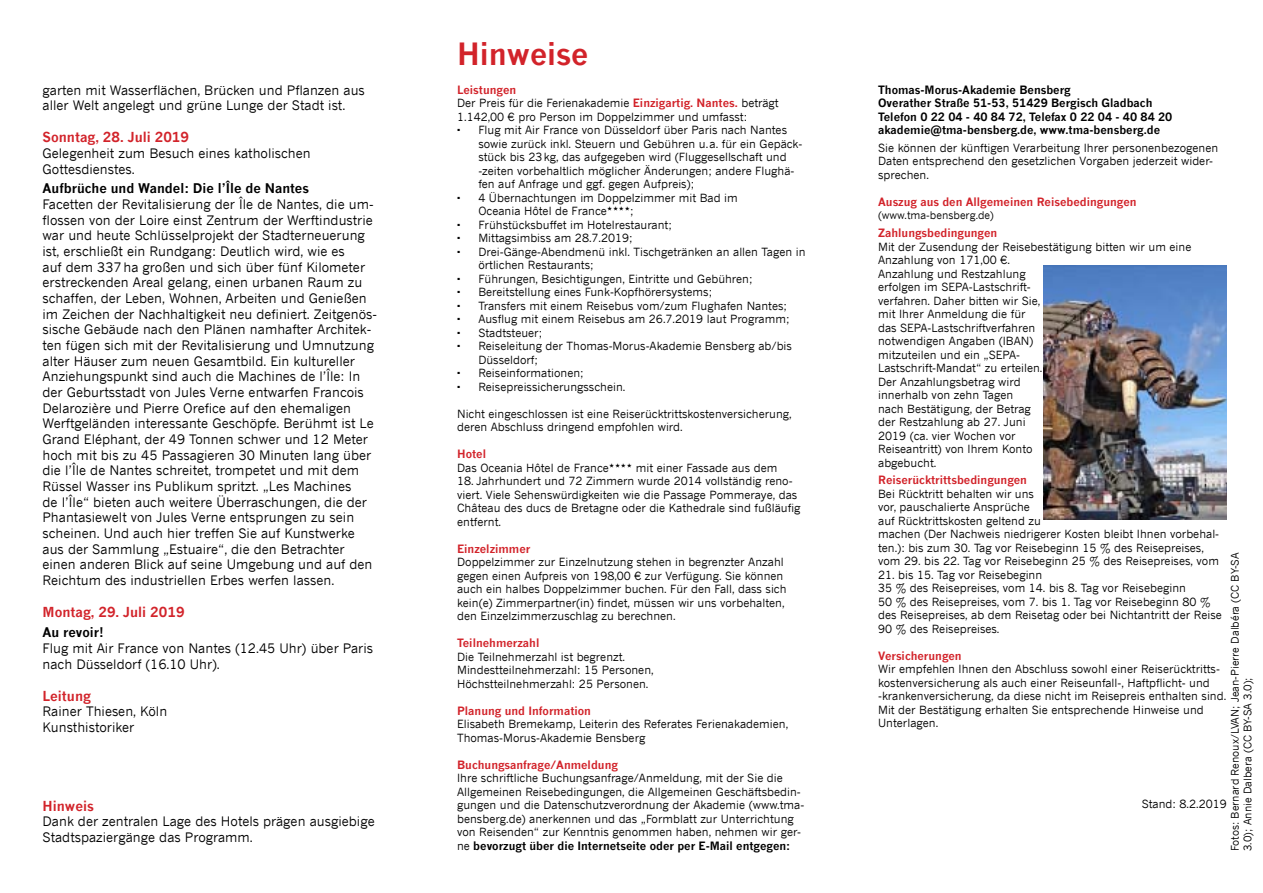
<style>
.page{position:relative;width:1263px;height:893px;background:#fff}
.page>*{position:absolute;margin:0;border:0;box-sizing:border-box;transform-origin:0 0}
.t1{font:700 30px "News Gothic";color:#d2232a}
.t2{font:700 13.5px "News Gothic";color:#d2232a}
.t3{font:13.05px/15.6px "News Gothic";color:#000}
.t4{font:700 13.05px "News Gothic";color:#000}
.t5{font:11.25px/13.5px "News Gothic";color:#000}
.t6{font:700 11.25px "News Gothic";color:#d2232a}
.t7{font:700 11.25px/13.5px "News Gothic";color:#000}
.t8{font:10.5px/12.6px "News Gothic";color:#000}
.s1{font-weight:700;color:#d2232a}
.s2{font-weight:700}
</style>
<div class="page">
<img style="left:1044px;top:265px;width:183px;height:255px">
<p class="t3" style="left:43px;top:82px;width:324px">garten mit Wasserflächen, Brücken und Pflanzen aus aller Welt angelegt und grüne Lunge der Stadt ist.</p>
<p class="t2" style="left:43px;top:129px;width:148px">Sonntag, 28. Juli 2019</p>
<p class="t3" style="left:43px;top:145px;width:270px">Gelegenheit zum Besuch eines katholischen<br>Gottesdienstes.</p>
<p class="t4" style="left:43px;top:180px;width:268px">Aufbrüche und Wandel: Die l’Île de Nantes</p>
<p class="t3" style="left:43px;top:196px;width:336px">Facetten der Revitalisierung der Île de Nantes, die um&shy;flossen von der Loire einst Zentrum der Werftindustrie war und heute Schlüsselprojekt der Stadterneuerung ist, erschließt ein Rundgang: Deutlich wird, wie es<br>auf dem 337ha großen und sich über fünf Kilometer erstreckenden Areal gelang, einen urbanen Raum zu schaffen, der Leben, Wohnen, Arbeiten und Genießen im Zeichen der Nachhaltigkeit neu definiert. Zeitgenös&shy;sische Gebäude nach den Plänen namhafter Architek&shy;ten fügen sich mit der Revitalisierung und Umnutzung alter Häuser zum neuen Gesamtbild. Ein kultureller Anziehungspunkt sind auch die Machines de l’Île: In der Geburtsstadt von Jules Verne entwarfen Francois Delarozière und Pierre Orefice auf den ehemaligen Werftgeländen interessante Geschöpfe. Berühmt ist Le Grand Eléphant, der 49 Tonnen schwer und 12 Meter hoch mit bis zu 45 Passagieren 30 Minuten lang über die l’Île de Nantes schreitet, trompetet und mit dem Rüssel Wasser ins Publikum spritzt. „Les Machines<br>de I’Île“ bieten auch weitere Überraschungen, die der Phantasiewelt von Jules Verne entsprungen zu sein scheinen. Und auch hier treffen Sie auf Kunstwerke aus der Sammlung „Estuaire“, die den Betrachter einen anderen Blick auf seine Umgebung und auf den Reichtum des industriellen Erbes werfen lassen.</p>
<p class="t2" style="left:43px;top:604px;width:144px">Montag, 29. Juli 2019</p>
<p class="t4" style="left:43px;top:624px;width:63px">Au revoir!</p>
<p class="t3" style="left:43px;top:640px;width:332px">Flug mit Air France von Nantes (12.45 Uhr) über Paris nach Düsseldorf (16.10 Uhr).</p>
<p class="t2" style="left:43px;top:687px;width:50px">Leitung</p>
<p class="t3" style="left:43px;top:703px;width:126px">Rainer Thiesen, Köln<br>Kunsthistoriker</p>
<p class="t2" style="left:43px;top:797px;width:53px">Hinweis</p>
<p class="t3" style="left:43px;top:814px;width:334px">Dank der zentralen Lage des Hotels prägen ausgiebige<br>Stadtspaziergänge das Programm.</p>
<h1 class="t1" style="left:457px;top:35px;width:133px">Hinweise</h1>
<p class="t5" style="left:457px;top:83px;width:323px"><span class="s1">Leistungen<br></span>Der Preis für die Ferienakademie <span class="s1">Einzigartig. Nantes.</span> beträgt<br>1.142,00 € pro Person im Doppelzimmer und umfasst:</p>
<p class="t5" style="left:478px;top:123px;width:326px">Flug mit Air France von Düsseldorf über Paris nach Nantes sowie zurück inkl. Steuern und Gebühren u.a. für ein Gepäck&shy;stück bis 23kg, das aufgegeben wird (Fluggesellschaft und -zeiten vorbehaltlich möglicher Änderungen; andere Flughä&shy;fen auf Anfrage und ggf. gegen Aufpreis);<br>4 Übernachtungen im Doppelzimmer mit Bad im<br>Oceania Hôtel de France</p>
<p class="t5" style="left:478px;top:204px;width:329px;text-indent:152px">;<br>Frühstücksbuffet im Hotelrestaurant;<br>Mittagsimbiss am 28.7.2019;<br>Drei-Gänge-Abendmenü inkl. Tischgetränken an allen Tagen in örtlichen Restaurants;<br>Führungen, Besichtigungen, Eintritte und Gebühren; Bereitstellung eines Funk-Kopfhörersystems;<br>Transfers mit einem Reisebus vom/zum Flughafen Nantes; Ausflug mit einem Reisebus am 26.7.2019 laut Programm; Stadtsteuer;<br>Reiseleitung der Thomas-Morus-Akademie Bensberg ab/bis Düsseldorf;<br>Reiseinformationen;<br>Reisepreissicherungsschein.</p>
<p class="t5" style="left:457px;top:407px;width:336px">Nicht eingeschlossen ist eine Reiserücktrittskostenversicherung, deren Abschluss dringend empfohlen wird.</p>
<p class="t6" style="left:457px;top:447px;width:30px">Hotel</p>
<p class="t5" style="left:457px;top:461px;width:153px">Das Oceania Hôtel de France</p>
<p class="t5" style="left:636px;top:461px;width:143px">mit einer Fassade aus dem</p>
<p class="t5" style="left:457px;top:474px;width:345px">18. Jahrhundert und 72 Zimmern wurde 2014 vollständig reno&shy;viert. Viele Sehenswürdigkeiten wie die Passage Pommeraye, das Château des ducs de Bretagne oder die Kathedrale sind fußläufig entfernt.</p>
<p class="t6" style="left:457px;top:541px;width:75px">Einzelzimmer</p>
<p class="t5" style="left:457px;top:555px;width:331px">Doppelzimmer zur Einzelnutzung stehen in begrenzter Anzahl gegen einen Aufpreis von 198,00 € zur Verfügung. Sie können auch ein halbes Doppelzimmer buchen. Für den Fall, dass sich kein(e) Zimmerpartner(in) findet, müssen wir uns vorbehalten, den Einzelzimmerzuschlag zu berechnen.</p>
<p class="t6" style="left:457px;top:636px;width:84px">Teilnehmerzahl</p>
<p class="t5" style="left:457px;top:650px;width:198px">Die Teilnehmerzahl ist begrenzt.<br>Mindestteilnehmerzahl: 15 Personen,<br>Höchstteilnehmerzahl: 25 Personen.</p>
<p class="t6" style="left:457px;top:703px;width:135px">Planung und Information</p>
<p class="t5" style="left:457px;top:717px;width:332px">Elisabeth Bremekamp, Leiterin des Referates Ferienakademien,<br>Thomas-Morus-Akademie Bensberg</p>
<p class="t6" style="left:457px;top:757px;width:162px">Buchungsanfrage/Anmeldung</p>
<p class="t5" style="left:457px;top:771px;width:349px">Ihre schriftliche Buchungsanfrage/Anmeldung, mit der Sie die Allgemeinen Reisebedingungen, die Allgemeinen Geschäftsbedin&shy;gungen und die Datenschutzverordnung der Akademie (www.tma&shy;bensberg.de) anerkennen und das „Formblatt zur Unterrichtung von Reisenden“ zur Kenntnis genommen haben, nehmen wir ger&shy;ne <span class="s2">bevorzugt über die Internetseite oder per E-Mail entgegen:</span></p>
<p class="t7" style="left:878px;top:82px;width:296px">Thomas-Morus-Akademie Bensberg<br>Overather Straße 51-53, 51429 Bergisch Gladbach Telefon 0 22 04 - 40 84 72, Telefax 0 22 04 - 40 84 20 akademie@tma-bensberg.de, www.tma-bensberg.de</p>
<p class="t5" style="left:878px;top:141px;width:342px">Sie können der künftigen Verarbeitung Ihrer personenbezogenen<br>Daten entsprechend den gesetzlichen Vorgaben jederzeit wider&shy;sprechen.</p>
<p class="t6" style="left:878px;top:195px;width:260px">Auszug aus den Allgemeinen Reisebedingungen</p>
<p class="t8" style="left:878px;top:209px;width:117px">(www.tma-bensberg.de)</p>
<p class="t6" style="left:878px;top:226px;width:121px">Zahlungsbedingungen</p>
<p class="t5" style="left:878px;top:240px;width:315px">Mit der Zusendung der Reisebestätigung bitten wir um eine<br>Anzahlung von 171,00 €.<br>Anzahlung und Restzahlung<br>erfolgen im SEPA-Lastschrift-<br>verfahren. Daher bitten wir Sie,<br>mit Ihrer Anmeldung die für<br>das SEPA-Lastschriftverfahren<br>notwendigen Angaben (IBAN)<br>mitzuteilen und ein „SEPA-<br>Lastschrift-Mandat“ zu erteilen.<br>Der Anzahlungsbetrag wird<br>innerhalb von zehn Tagen<br>nach Bestätigung, der Betrag<br>der Restzahlung ab 27. Juni<br>2019 (ca. vier Wochen vor<br>Reiseantritt) von Ihrem Konto<br>abgebucht.</p>
<p class="t6" style="left:878px;top:473px;width:150px">Reiserücktrittsbedingungen</p>
<p class="t5" style="left:878px;top:487px;width:343px">Bei Rücktritt behalten wir uns<br>vor, pauschalierte Ansprüche<br>auf Rücktrittskosten geltend zu<br>machen (Der Nachweis niedrigerer Kosten bleibt Ihnen vorbehal&shy;ten.): bis zum 30. Tag vor Reisebeginn 15 % des Reisepreises, vom 29. bis 22. Tag vor Reisebeginn 25 % des Reisepreises, vom</p>
<p class="t5" style="left:878px;top:568px;width:345px">21. bis 15. Tag vor Reisebeginn<br>35 % des Reisepreises, vom 14. bis 8. Tag vor Reisebeginn<br>50 % des Reisepreises, vom 7. bis 1. Tag vor Reisebeginn 80 % des Reisepreises, ab dem Reisetag oder bei Nichtantritt der Reise 90 % des Reisepreises.</p>
<p class="t6" style="left:878px;top:649px;width:85px">Versicherungen</p>
<p class="t5" style="left:878px;top:662px;width:350px">Wir empfehlen Ihnen den Abschluss sowohl einer Reiserücktritts&shy;kostenversicherung als auch einer Reiseunfall-, Haftpflicht- und -krankenversicherung, da diese nicht im Reisepreis enthalten sind.<br>Mit der Bestätigung erhalten Sie entsprechende Hinweise und Unterlagen.</p>
<p class="t8" style="left:1228px;top:851px;width:300px;rotate:-90deg">Fotos: Bernard Renoux/LVAN; Jean-Pierre Dalbéra (CC BY-SA<br>3.0); Annie Dalbera (CC BY-SA 3.0);</p>
<p class="t5" style="left:1142px;top:797px;width:87px">Stand: 8.2.2019</p>
</div>
